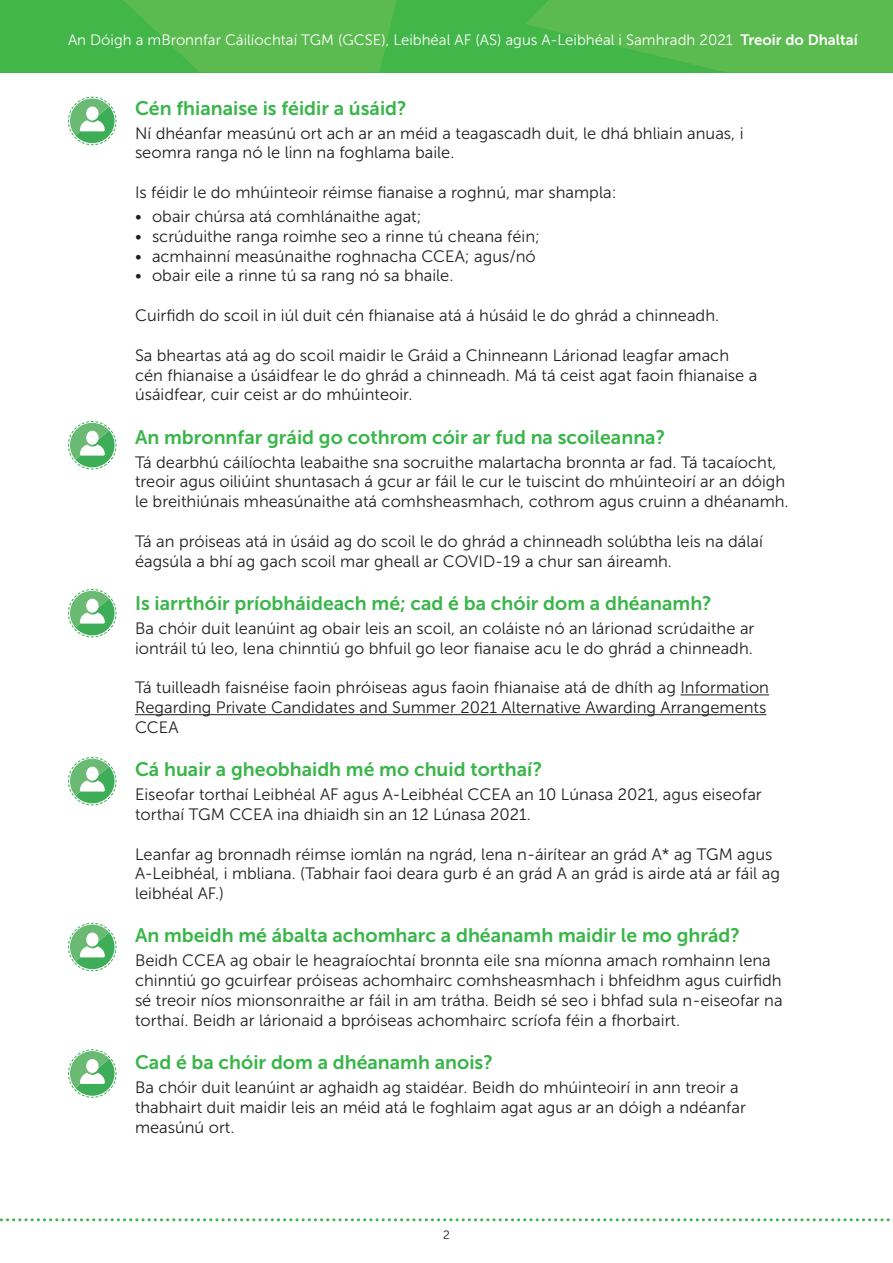
<style>
.page{position:relative;width:893px;height:1263px;background:#fff}
.page>*{position:absolute;margin:0;border:0;box-sizing:border-box;transform-origin:0 0}
.Question-titles{font:19.5px "Museo Sans 700";color:#3ab54a}
.Body-copy{font:16.5px/19.8px "Museo Sans 300";color:#231f20}
.t1{font:15px "Museo Sans 300";color:#fff}
.t2{font:12px "Museo Sans 300";color:#231f20}
.s1{font-family:"Museo Sans 700"}
</style>
<div class="page">
<svg style="left:0;top:0;width:893px;height:72px;background:#51b84d"></svg>
<hr style="left:680px;top:694px;width:89px;height:1px;background:#231f20">
<hr style="left:135px;top:714px;width:631px;height:1px;background:#231f20">
<svg style="left:68px;top:96px;width:49px;height:50px"></svg>
<div style="left:86px;top:106px;width:13px;height:14px;background:#fff;border-radius:50%"></div>
<svg style="left:68px;top:421px;width:49px;height:49px"></svg>
<div style="left:86px;top:431px;width:13px;height:14px;background:#fff;border-radius:50%"></div>
<svg style="left:68px;top:756px;width:49px;height:50px"></svg>
<div style="left:86px;top:767px;width:13px;height:14px;background:#fff;border-radius:50%"></div>
<svg style="left:68px;top:922px;width:49px;height:50px"></svg>
<div style="left:86px;top:932px;width:13px;height:14px;background:#fff;border-radius:50%"></div>
<svg style="left:68px;top:1049px;width:49px;height:49px"></svg>
<div style="left:86px;top:1059px;width:13px;height:14px;background:#fff;border-radius:50%"></div>
<svg style="left:68px;top:588px;width:49px;height:50px"></svg>
<div style="left:86px;top:599px;width:13px;height:14px;background:#fff;border-radius:50%"></div>
<svg style="left:0;top:1218px;width:893px;height:3px"></svg>
<p class="t1" style="left:68px;top:32px;width:791px">An Dóigh a mBronnfar Cáilíochtaí TGM (GCSE), Leibhéal AF (AS) agus A-Leibhéal i Samhradh 2021 <span class="s1">Treoir do Dhaltaí</span></p>
<p class="Question-titles" style="left:135px;top:97px;width:273px">Cén fhianaise is féidir a úsáid?</p>
<p class="Body-copy" style="left:135px;top:123px;width:610px">Ní dhéanfar measúnú ort ach ar an méid a teagascadh duit, le dhá bhliain anuas, i seomra ranga nó le linn na foghlama baile.</p>
<p class="Body-copy" style="left:135px;top:183px;width:483px">Is féidir le do mhúinteoir réimse fianaise a roghnú, mar shampla:</p>
<p class="Body-copy" style="left:135px;top:207px;width:288px">• obair chúrsa atá comhlánaithe agat;</p>
<p class="Body-copy" style="left:135px;top:226px;width:407px">• scrúduithe ranga roimhe seo a rinne tú cheana féin;</p>
<p class="Body-copy" style="left:135px;top:246px;width:402px">• acmhainní measúnaithe roghnacha CCEA; agus/nó</p>
<p class="Body-copy" style="left:135px;top:266px;width:320px">• obair eile a rinne tú sa rang nó sa bhaile.</p>
<p class="Body-copy" style="left:135px;top:306px;width:586px">Cuirfidh do scoil in iúl duit cén fhianaise atá á húsáid le do ghrád a chinneadh.</p>
<p class="Body-copy" style="left:135px;top:345px;width:624px">Sa bheartas atá ag do scoil maidir le Gráid a Chinneann Lárionad leagfar amach cén fhianaise a úsáidfear le do ghrád a chinneadh. Má tá ceist agat faoin fhianaise a úsáidfear, cuir ceist ar do mhúinteoir.</p>
<p class="Question-titles" style="left:135px;top:426px;width:532px">An mbronnfar gráid go cothrom cóir ar fud na scoileanna?</p>
<p class="Body-copy" style="left:135px;top:452px;width:655px">Tá dearbhú cáilíochta leabaithe sna socruithe malartacha bronnta ar fad. Tá tacaíocht, treoir agus oiliúint shuntasach á gcur ar fáil le cur le tuiscint do mhúinteoirí ar an dóigh le breithiúnais mheasúnaithe atá comhsheasmhach, cothrom agus cruinn a dhéanamh.</p>
<p class="Body-copy" style="left:135px;top:531px;width:629px">Tá an próiseas atá in úsáid ag do scoil le do ghrád a chinneadh solúbtha leis na dálaí éagsúla a bhí ag gach scoil mar gheall ar COVID-19 a chur san áireamh.</p>
<p class="Question-titles" style="left:135px;top:592px;width:578px">Is iarrthóir príobháideach mé; cad é ba chóir dom a dhéanamh?</p>
<p class="Body-copy" style="left:135px;top:618px;width:621px">Ba chóir duit leanúint ag obair leis an scoil, an coláiste nó an lárionad scrúdaithe ar iontráil tú leo, lena chinntiú go bhfuil go leor fianaise acu le do ghrád a chinneadh.</p>
<p class="Body-copy" style="left:135px;top:678px;width:636px">Tá tuilleadh faisnéise faoin phróiseas agus faoin fhianaise atá de dhíth ag Information<br>Regarding Private Candidates and Summer 2021 Alternative Awarding Arrangements<br>CCEA</p>
<p class="Question-titles" style="left:135px;top:758px;width:409px">Cá huair a gheobhaidh mé mo chuid torthaí?</p>
<p class="Body-copy" style="left:135px;top:785px;width:628px">Eiseofar torthaí Leibhéal AF agus A-Leibhéal CCEA an 10 Lúnasa 2021, agus eiseofar torthaí TGM CCEA ina dhiaidh sin an 12 Lúnasa 2021.</p>
<p class="Body-copy" style="left:135px;top:844px;width:646px">Leanfar ag bronnadh réimse iomlán na ngrád, lena n-áirítear an grád A* ag TGM agus<br>A-Leibhéal, i mbliana. (Tabhair faoi deara gurb é an grád A an grád is airde atá ar fáil ag leibhéal AF.)</p>
<p class="Question-titles" style="left:135px;top:925px;width:606px">An mbeidh mé ábalta achomharc a dhéanamh maidir le mo ghrád?</p>
<p class="Body-copy" style="left:135px;top:951px;width:649px">Beidh CCEA ag obair le heagraíochtaí bronnta eile sna míonna amach romhainn lena chinntiú go gcuirfear próiseas achomhairc comhsheasmhach i bhfeidhm agus cuirfidh sé treoir níos mionsonraithe ar fáil in am trátha. Beidh sé seo i bhfad sula n-eiseofar na torthaí. Beidh ar lárionaid a bpróiseas achomhairc scríofa féin a fhorbairt.</p>
<p class="Question-titles" style="left:135px;top:1051px;width:359px">Cad é ba chóir dom a dhéanamh anois?</p>
<p class="Body-copy" style="left:135px;top:1077px;width:612px">Ba chóir duit leanúint ar aghaidh ag staidéar. Beidh do mhúinteoirí in ann treoir a thabhairt duit maidir leis an méid atá le foghlaim agat agus ar an dóigh a ndéanfar measúnú ort.</p>
<p class="t2" style="left:443px;top:1228px;width:8px">2</p>
</div>
